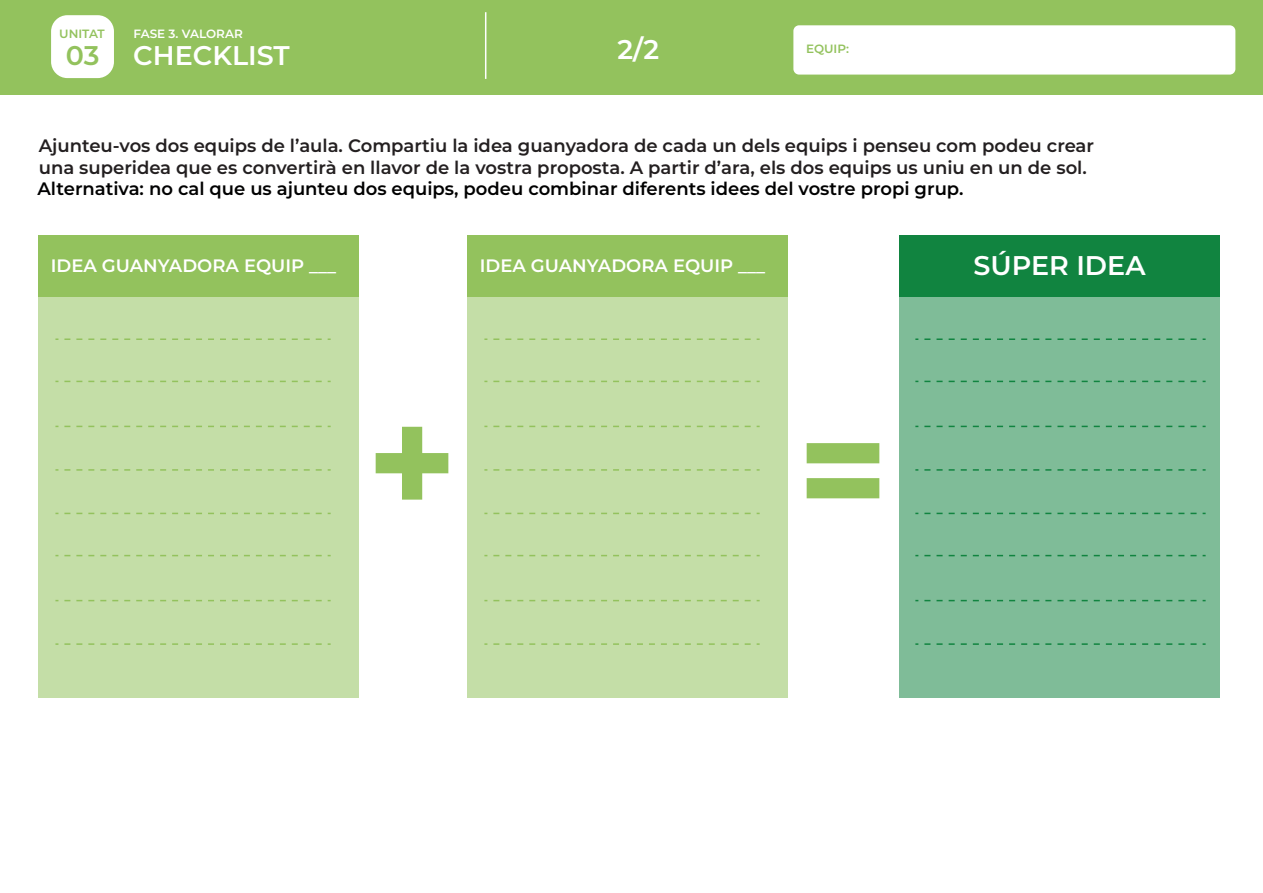
<style>
.page{position:relative;width:1263px;height:893px;background:#fff}
.page>*{position:absolute;margin:0;border:0;box-sizing:border-box;transform-origin:0 0}
.t1{font:800 160.5px "Montserrat";color:#93c25d}
.t2{font:600 27px "Montserrat";color:#fff}
.t3{font:600 27px "Montserrat";color:#93c25d}
.t4{font:600 18px/21.6px "Montserrat";color:#231f20}
.t5{font:600 18px "Montserrat";color:#000001}
.t6{font:600 18px "Montserrat";color:#fff}
.t7{font:600 12px "Montserrat";color:#fff}
.t8{font:600 12px "Montserrat";color:#93c25d}
</style>
<div class="page">
<div style="left:0;top:0;width:1263px;height:94px;background:#93c25d"></div>
<div style="left:51px;top:15px;width:63px;height:63px;background:#fff;border-radius:16px"></div>
<div style="left:39px;top:235px;width:320px;height:463px;background:#c4dea7"></div>
<div style="left:39px;top:235px;width:320px;height:62px;background:#93c25d"></div>
<svg style="left:64px;top:338px;width:267px;height:2px"></svg>
<svg style="left:64px;top:381px;width:267px;height:1px"></svg>
<svg style="left:64px;top:426px;width:267px;height:1px"></svg>
<svg style="left:64px;top:469px;width:267px;height:2px"></svg>
<svg style="left:64px;top:513px;width:267px;height:1px"></svg>
<svg style="left:64px;top:555px;width:267px;height:1px"></svg>
<svg style="left:64px;top:600px;width:267px;height:1px"></svg>
<svg style="left:64px;top:643px;width:267px;height:2px"></svg>
<div style="left:468px;top:235px;width:320px;height:463px;background:#c4dea7"></div>
<div style="left:468px;top:235px;width:320px;height:62px;background:#93c25d"></div>
<svg style="left:493px;top:338px;width:267px;height:2px"></svg>
<svg style="left:493px;top:381px;width:267px;height:1px"></svg>
<svg style="left:493px;top:426px;width:267px;height:1px"></svg>
<svg style="left:493px;top:469px;width:267px;height:2px"></svg>
<svg style="left:493px;top:513px;width:267px;height:1px"></svg>
<svg style="left:493px;top:555px;width:267px;height:1px"></svg>
<svg style="left:493px;top:600px;width:267px;height:1px"></svg>
<svg style="left:493px;top:643px;width:267px;height:2px"></svg>
<div style="left:899px;top:235px;width:321px;height:463px;background:#7fbc98"></div>
<div style="left:899px;top:235px;width:321px;height:62px;background:#118440"></div>
<svg style="left:924px;top:338px;width:281px;height:2px"></svg>
<svg style="left:924px;top:381px;width:281px;height:1px"></svg>
<svg style="left:924px;top:426px;width:281px;height:1px"></svg>
<svg style="left:924px;top:469px;width:281px;height:2px"></svg>
<svg style="left:924px;top:513px;width:281px;height:1px"></svg>
<svg style="left:924px;top:555px;width:281px;height:1px"></svg>
<svg style="left:924px;top:600px;width:281px;height:1px"></svg>
<svg style="left:924px;top:643px;width:281px;height:2px"></svg>
<div style="left:793px;top:25px;width:442px;height:50px;background:#fff;border-radius:6px"></div>
<hr style="left:485px;top:12px;width:1px;height:67px;background:#fff">
<p class="t8" style="left:59px;top:25px;width:47px">UNITAT</p>
<p class="t7" style="left:133px;top:25px;width:111px">FASE 3. VALORAR</p>
<h2 class="t3" style="left:66px;top:36px;width:35px">03</h2>
<h2 class="t2" style="left:133px;top:36px;width:158px">CHECKLIST</h2>
<h2 class="t2" style="left:617px;top:30px;width:43px">2/2</h2>
<p class="t8" style="left:806px;top:40px;width:45px">EQUIP:</p>
<p class="t4" style="left:39px;top:134px;width:1057px">Ajunteu-vos dos equips de l’aula. Compartiu la idea guanyadora de cada un dels equips i penseu com podeu crear una superidea que es convertirà en llavor de la vostra proposta. A partir d’ara, els dos equips us uniu en un de sol.</p>
<p class="t5" style="left:37px;top:175px;width:928px">Alternativa: no cal que us ajunteu dos equips, podeu combinar diferents idees del vostre propi grup.</p>
<p class="t6" style="left:51px;top:253px;width:287px">IDEA GUANYADORA EQUIP ___</p>
<p class="t6" style="left:480px;top:253px;width:287px">IDEA GUANYADORA EQUIP ___</p>
<h2 class="t2" style="left:973px;top:246px;width:174px">SÚPER IDEA</h2>
<h1 class="t1" style="left:371px;top:328px;width:84px">!</h1>
<h1 class="t1" style="left:802px;top:336px;width:84px">"</h1>
</div>
